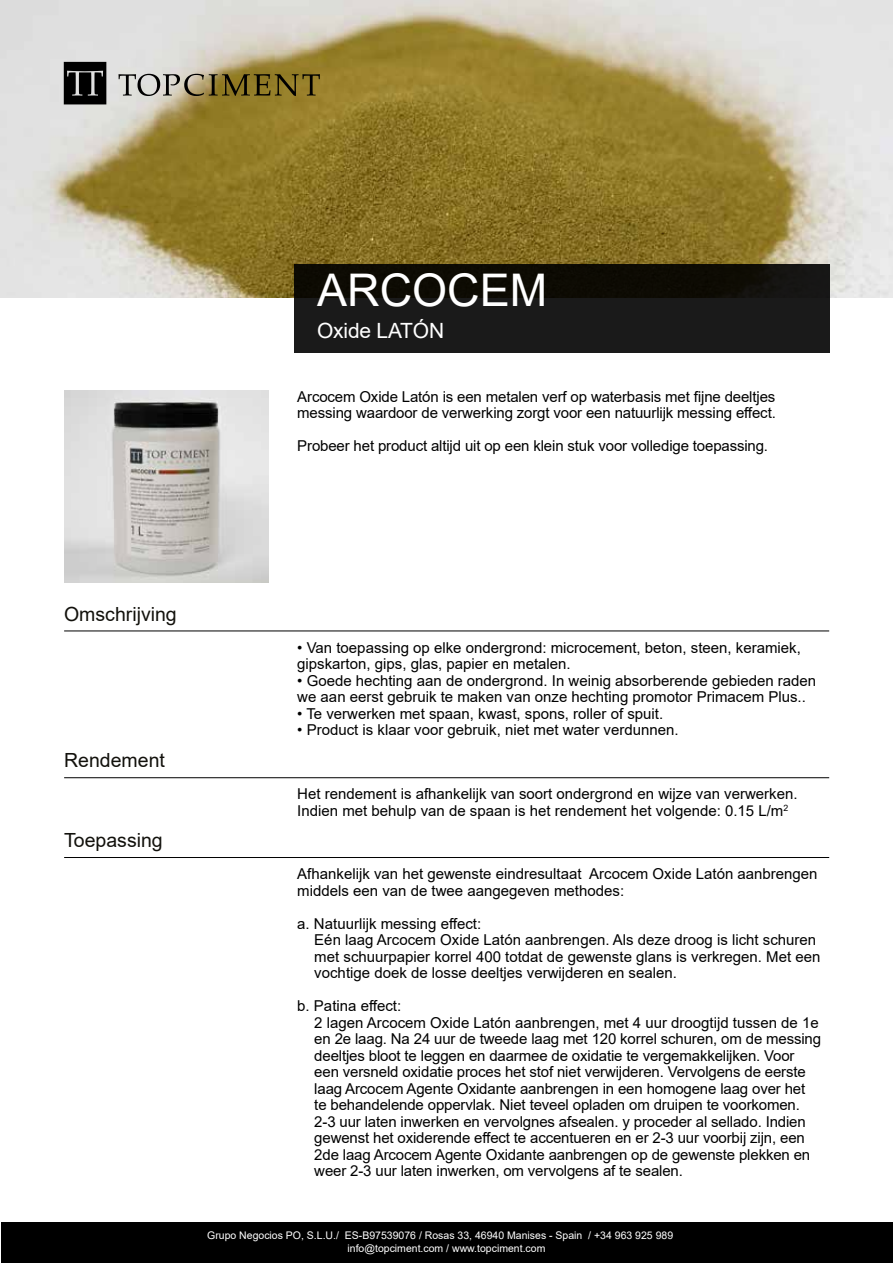
<style>
.page{position:relative;width:893px;height:1263px;background:#fff}
.page>*{position:absolute;margin:0;border:0;box-sizing:border-box;transform-origin:0 0}
.t1{font:45px "Arial";color:#fff}
.t2{font:21px "Arial";letter-spacing:-.01em;color:#fff}
.t3{font:19.5px "Arial";color:#12110c}
.t4{font:15px/16.5px "Arial";color:#000}
.t5{font:10.5px "Arial";color:#fff}
</style>
<div class="page">
<div style="left:1px;top:1222px;width:892px;height:41px;background:#000"></div>
<img style="left:64px;top:391px;width:205px;height:192px">
<img style="left:0;top:0;width:893px;height:298px">
<div style="left:294px;top:264px;width:535px;height:88px;background:linear-gradient(to bottom,#0d0b03,#1e1e21)"></div>
<svg style="left:118px;top:74px;width:202px;height:22px"></svg>
<svg style="left:64px;top:62px;width:42px;height:42px"></svg>
<hr style="left:64px;top:630px;width:765px;height:1px;background:#000">
<hr style="left:64px;top:777px;width:765px;height:1px;background:#000">
<hr style="left:64px;top:857px;width:765px;height:1px;background:#000">
<h1 class="t1" style="left:317px;top:259px;width:231px">ARCOCEM</h1>
<h2 class="t2" style="left:317px;top:316px;width:129px">Oxide LATÓN</h2>
<p class="t4" style="left:297px;top:388px;width:480px">Arcocem Oxide Latón is een metalen verf op waterbasis met fijne deeltjes messing waardoor de verwerking zorgt voor een natuurlijk messing effect.</p>
<p class="t4" style="left:297px;top:437px;width:472px">Probeer het product altijd uit op een klein stuk voor volledige toepassing.</p>
<h3 class="t3" style="left:64px;top:600px;width:114px">Omschrijving</h3>
<h3 class="t3" style="left:64px;top:747px;width:102px">Rendement</h3>
<h3 class="t3" style="left:64px;top:827px;width:100px">Toepassing</h3>
<p class="t4" style="left:297px;top:639px;width:505px">• Van toepassing op elke ondergrond: microcement, beton, steen, keramiek, gipskarton, gips, glas, papier en metalen.</p>
<p class="t4" style="left:297px;top:672px;width:520px">• Goede hechting aan de ondergrond. In weinig absorberende gebieden raden we aan eerst gebruik te maken van onze hechting promotor Primacem Plus..</p>
<p class="t4" style="left:297px;top:705px;width:367px">• Te verwerken met spaan, kwast, spons, roller of spuit.</p>
<p class="t4" style="left:297px;top:721px;width:383px">• Product is klaar voor gebruik, niet met water verdunnen.</p>
<p class="t4" style="left:297px;top:786px;width:502px">Het rendement is afhankelijk van soort ondergrond en wijze van verwerken.<br>Indien met behulp van de spaan is het rendement het volgende: 0.15 L/m<sup>2</sup></p>
<p class="t4" style="left:297px;top:866px;width:522px">Afhankelijk van het gewenste eindresultaat Arcocem Oxide Latón aanbrengen middels een van de twee aangegeven methodes:</p>
<p class="t4" style="left:314px;top:915px;width:508px;text-indent:-17px">a. Natuurlijk messing effect:<br>Eén laag Arcocem Oxide Latón aanbrengen. Als deze droog is licht schuren met schuurpapier korrel 400 totdat de gewenste glans is verkregen. Met een vochtige doek de losse deeltjes verwijderen en sealen.</p>
<p class="t4" style="left:314px;top:998px;width:508px;text-indent:-17px">b. Patina effect:<br>2 lagen Arcocem Oxide Latón aanbrengen, met 4 uur droogtijd tussen de 1e en 2e laag. Na 24 uur de tweede laag met 120 korrel schuren, om de messing deeltjes bloot te leggen en daarmee de oxidatie te vergemakkelijken. Voor een versneld oxidatie proces het stof niet verwijderen. Vervolgens de eerste laag Arcocem Agente Oxidante aanbrengen in een homogene laag over het te behandelende oppervlak. Niet teveel opladen om druipen te voorkomen.<br>2-3 uur laten inwerken en vervolgnes afsealen. y proceder al sellado. Indien gewenst het oxiderende effect te accentueren en er 2-3 uur voorbij zijn, een 2de laag Arcocem Agente Oxidante aanbrengen op de gewenste plekken en weer 2-3 uur laten inwerken, om vervolgens af te sealen.</p>
<p class="t5" style="left:207px;top:1227px;width:468px">Grupo Negocios PO, S.L.U./ ES-B97539076 / Rosas 33, 46940 Manises - Spain / +34 963 925 989</p>
<p class="t5" style="left:347px;top:1240px;width:199px">info@topciment.com / www.topciment.com</p>
</div>
